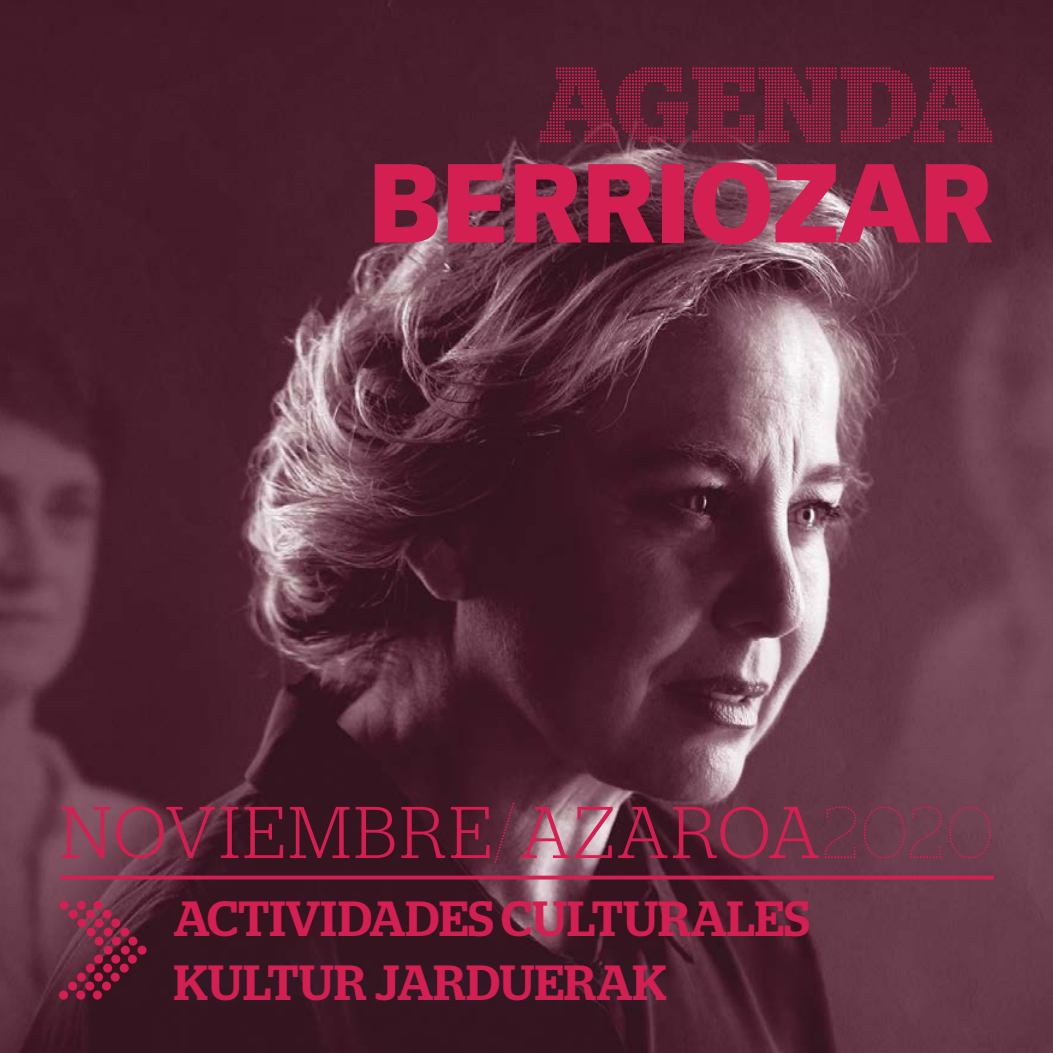
<style>
.page{position:relative;width:1053px;height:1053px;background:#fff}
.page>*{position:absolute;margin:0;border:0;box-sizing:border-box;transform-origin:0 0}
.t1{font:900 110px "Vectora LH";letter-spacing:-.02em;color:#d41f52}
.t2{font:105.5px "Stag Bold Dot";color:#d41f52}
.t3{font:300 73px "Stag";letter-spacing:.035em;color:#d41f52}
.t4{font:500 49.25px/63.8px "Stag";color:#d41f52}
.s1{font-family:"Stag Thin Dot";font-weight:400}
</style>
<div class="page">
<img style="left:0;top:0;width:1052px;height:1052px">
<svg style="left:60px;top:875px;width:933px;height:4px;background:#c0214e"></svg>
<div style="left:60px;top:900px;width:9px;height:9px;background:#d41f52;border-radius:50%"></div>
<div style="left:77px;top:900px;width:9px;height:9px;background:#d41f52;border-radius:50%"></div>
<div style="left:93px;top:900px;width:9px;height:9px;background:#d41f52;border-radius:50%"></div>
<div style="left:59px;top:990px;width:9px;height:9px;background:#d41f52;border-radius:50%"></div>
<div style="left:76px;top:990px;width:9px;height:9px;background:#d41f52;border-radius:50%"></div>
<div style="left:93px;top:990px;width:9px;height:9px;background:#d41f52;border-radius:50%"></div>
<div style="left:77px;top:918px;width:9px;height:9px;background:#d41f52;border-radius:50%"></div>
<div style="left:94px;top:918px;width:10px;height:9px;background:#d41f52;border-radius:50%"></div>
<div style="left:111px;top:918px;width:9px;height:9px;background:#d41f52;border-radius:50%"></div>
<div style="left:77px;top:972px;width:9px;height:9px;background:#d41f52;border-radius:50%"></div>
<div style="left:94px;top:972px;width:9px;height:9px;background:#d41f52;border-radius:50%"></div>
<div style="left:111px;top:972px;width:9px;height:9px;background:#d41f52;border-radius:50%"></div>
<div style="left:94px;top:936px;width:10px;height:9px;background:#d41f52;border-radius:50%"></div>
<div style="left:112px;top:936px;width:9px;height:9px;background:#d41f52;border-radius:50%"></div>
<div style="left:128px;top:936px;width:9px;height:9px;background:#d41f52;border-radius:50%"></div>
<div style="left:94px;top:954px;width:9px;height:9px;background:#d41f52;border-radius:50%"></div>
<div style="left:111px;top:954px;width:9px;height:9px;background:#d41f52;border-radius:50%"></div>
<div style="left:128px;top:954px;width:9px;height:9px;background:#d41f52;border-radius:50%"></div>
<div style="left:69px;top:909px;width:9px;height:9px;background:#d41f52;border-radius:50%"></div>
<div style="left:86px;top:909px;width:9px;height:9px;background:#d41f52;border-radius:50%"></div>
<div style="left:102px;top:909px;width:10px;height:9px;background:#d41f52;border-radius:50%"></div>
<div style="left:68px;top:981px;width:9px;height:9px;background:#d41f52;border-radius:50%"></div>
<div style="left:85px;top:981px;width:9px;height:9px;background:#d41f52;border-radius:50%"></div>
<div style="left:102px;top:981px;width:9px;height:9px;background:#d41f52;border-radius:50%"></div>
<div style="left:86px;top:927px;width:9px;height:9px;background:#d41f52;border-radius:50%"></div>
<div style="left:104px;top:927px;width:9px;height:9px;background:#d41f52;border-radius:50%"></div>
<div style="left:120px;top:927px;width:9px;height:9px;background:#d41f52;border-radius:50%"></div>
<div style="left:86px;top:963px;width:9px;height:9px;background:#d41f52;border-radius:50%"></div>
<div style="left:103px;top:963px;width:9px;height:9px;background:#d41f52;border-radius:50%"></div>
<div style="left:120px;top:963px;width:9px;height:9px;background:#d41f52;border-radius:50%"></div>
<div style="left:104px;top:945px;width:9px;height:9px;background:#d41f52;border-radius:50%"></div>
<div style="left:121px;top:945px;width:9px;height:9px;background:#d41f52;border-radius:50%"></div>
<div style="left:137px;top:945px;width:9px;height:9px;background:#d41f52;border-radius:50%"></div>
<div style="left:160px;top:949px;width:521px;height:67px;background:#0b5872;opacity:.14"></div>
<h2 class="t2" style="left:538px;top:42px;width:457px">AGENDA</h2>
<h1 class="t1" style="left:367px;top:134px;width:628px">BERRIOZAR</h1>
<h3 class="t3" style="left:60px;top:791px;width:935px">NOVIEMBRE<span class="s1">/</span>AZAROA<span class="s1">2020</span></h3>
<p class="t4" style="left:174px;top:885px;width:637px">ACTIVIDADES CULTURALES<br>KULTUR JARDUERAK</p>
</div>
